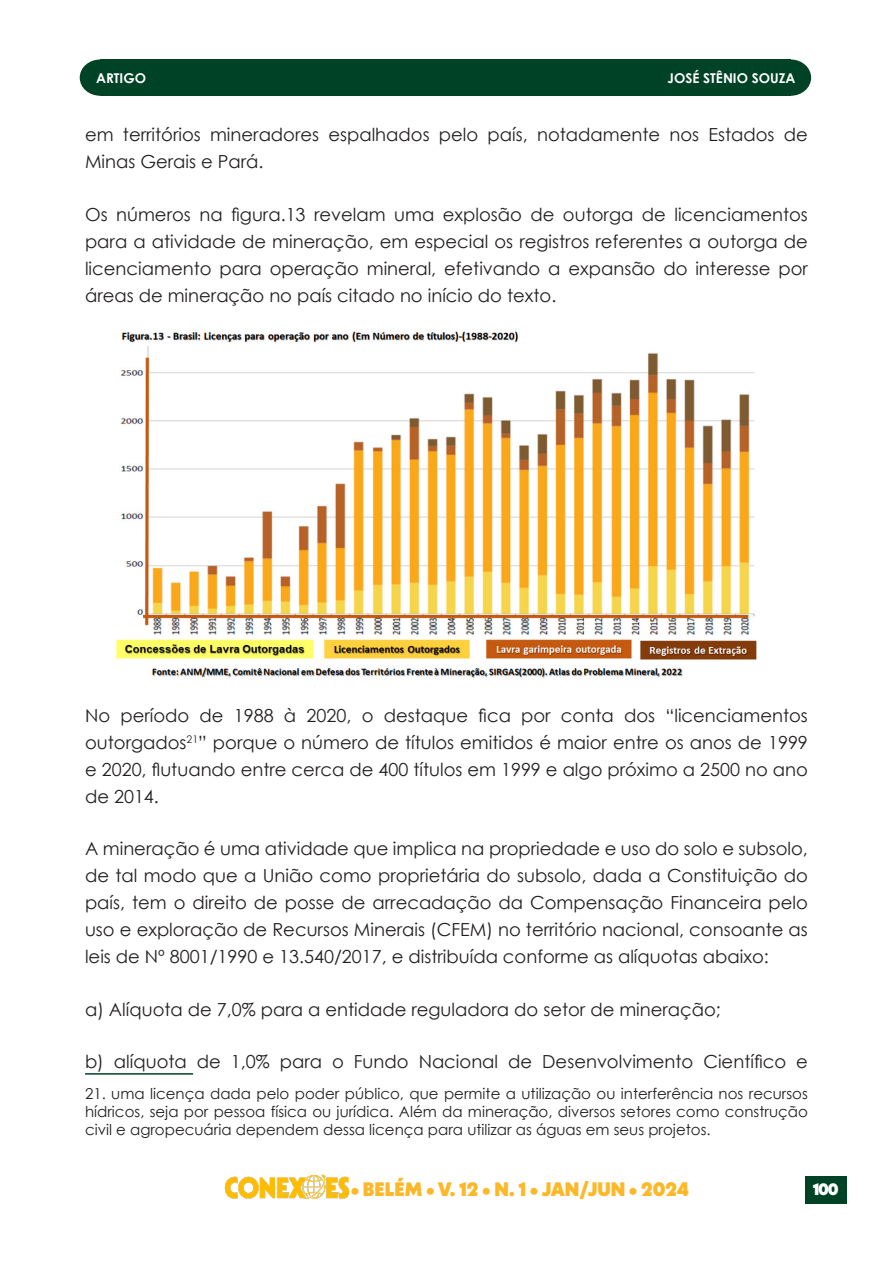
<style>
.page{position:relative;width:893px;height:1263px;background:#fff}
.page>*{position:absolute;margin:0;border:0;box-sizing:border-box;transform-origin:0 0}
.t1{font:900 19.5px "Neue Kabel";color:#fcb828}
.PARÁGRAFO{font:18px/27px "Century Gothic";color:#231f20;text-align:justify}
.t2{font:900 16.5px "Neue Kabel";color:#fff}
.Notas_de_Rodapé{font:15px/18px "Century Gothic";color:#231f20;text-align:justify}
.t3{font:700 13.5px "Century Gothic";color:#fff}
</style>
<div class="page">
<div style="left:770px;top:60px;width:41px;height:36px;background:#004225;border-radius:50%"></div>
<div style="left:80px;top:60px;width:40px;height:36px;background:#004225;border-radius:50%"></div>
<div style="left:100px;top:60px;width:691px;height:36px;background:#004225"></div>
<div style="left:805px;top:1176px;width:42px;height:27px;background:#004225"></div>
<img style="left:224px;top:1174px;width:126px;height:25px">
<hr style="left:85px;top:1073px;width:108px;height:2px;background:#004225">
<img style="left:116px;top:331px;width:641px;height:347px">
<p class="t3" style="left:96px;top:68px;width:51px">ARTIGO</p>
<p class="t3" style="left:668px;top:68px;width:129px">JOSÉ STÊNIO SOUZA</p>
<p class="PARÁGRAFO" style="left:85px;top:121px;width:724px">em territórios mineradores espalhados pelo país, notadamente nos Estados de<br>Minas Gerais e Pará.</p>
<p class="PARÁGRAFO" style="left:85px;top:200px;width:724px">Os números na figura.13 revelam uma explosão de outorga de licenciamentos para a atividade de mineração, em especial os registros referentes a outorga de licenciamento para operação mineral, efetivando a expansão do interesse por áreas de mineração no país citado no início do texto.</p>
<p class="PARÁGRAFO" style="left:85px;top:701px;width:724px">No período de 1988 à 2020, o destaque fica por conta dos “licenciamentos outorgados<sup>21</sup>” porque o número de títulos emitidos é maior entre os anos de 1999 e 2020, flutuando entre cerca de 400 títulos em 1999 e algo próximo a 2500 no ano de 2014.</p>
<p class="PARÁGRAFO" style="left:85px;top:835px;width:724px">A mineração é uma atividade que implica na propriedade e uso do solo e subsolo, de tal modo que a União como proprietária do subsolo, dada a Constituição do país, tem o direito de posse de arrecadação da Compensação Financeira pelo uso e exploração de Recursos Minerais (CFEM) no território nacional, consoante as leis de Nº 8001/1990 e 13.540/2017, e distribuída conforme as alíquotas abaixo:</p>
<p class="PARÁGRAFO" style="left:85px;top:995px;width:637px">a) Alíquota de 7,0% para a entidade reguladora do setor de mineração;</p>
<p class="PARÁGRAFO" style="left:85px;top:1048px;width:724px">b) alíquota de 1,0% para o Fundo Nacional de Desenvolvimento Científico e</p>
<p class="Notas_de_Rodapé" style="left:85px;top:1085px;width:724px">21. uma licença dada pelo poder público, que permite a utilização ou interferência nos recursos hídricos, seja por pessoa física ou jurídica. Além da mineração, diversos setores como construção civil e agropecuária dependem dessa licença para utilizar as águas em seus projetos.</p>
<p class="t1" style="left:351px;top:1176px;width:340px">• BELÉM • V. 12 • N. 1 • JAN/JUN • 2024</p>
<p class="t2" style="left:813px;top:1179px;width:27px">100</p>
</div>
